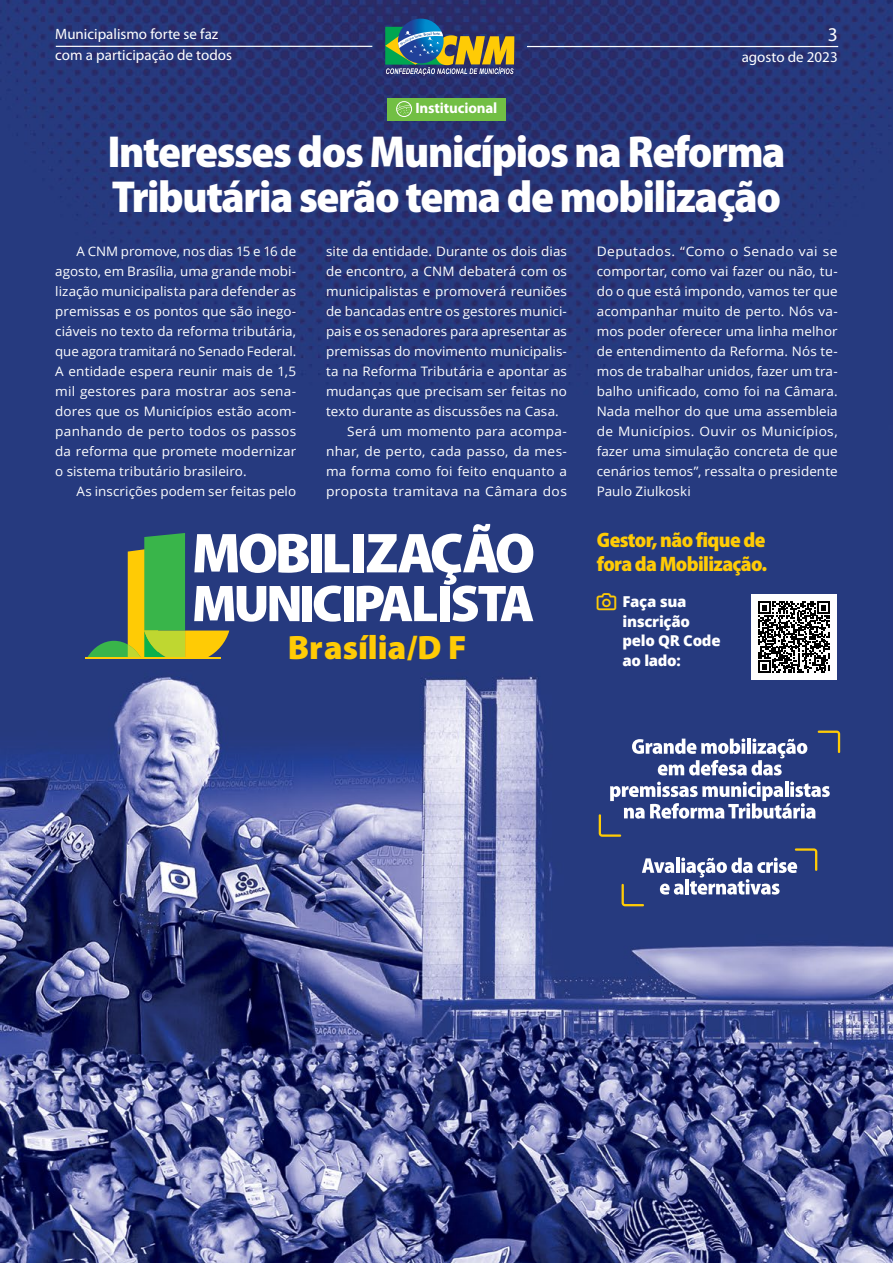
<style>
.page{position:relative;width:893px;height:1263px;background:#fff}
.page>*{position:absolute;margin:0;border:0;box-sizing:border-box;transform-origin:0 0}
.TÍTULO{font:900 semi-condensed 45px/45px "Myriad Pro";letter-spacing:-.03em;color:#fff}
.t1{font:900 33.9px "Myriad Pro";color:#ffcb05}
.SUBTÍTULO{font:900 semi-condensed 21px/24px "Myriad Pro";letter-spacing:-.03em;color:#ffcb05}
.t2{font:19.5px "Myriad Pro";color:#fff}
.t3{font:15px "Myriad Pro";color:#fff}
.t4{font:800 15px/19.5px "Open Sans";letter-spacing:-.02em;color:#fff}
.RETRANCA{font:700 15px "Myriad Pro";letter-spacing:-.01em;color:#fff}
.TEXTO{font:13.05px/20px "Open Sans";letter-spacing:.01em;color:#fff;text-align:justify}
.TEXTO-2{font:13.05px/20px "Open Sans";letter-spacing:.01em;color:#fff;text-align:justify;scale:1.06 1}
.TEXTO-3{font:13.05px/20px "Open Sans";letter-spacing:.01em;color:#fff;text-align:justify;scale:1.04 1}
</style>
<div class="page">
<img style="left:0;top:0;width:893px;height:1263px">
<svg style="left:398px;top:19px;width:46px;height:44px"></svg>
<img style="left:385px;top:24px;width:129px;height:52px">
<hr style="left:527px;top:46px;width:311px;height:1px;background:#fff">
<hr style="left:56px;top:46px;width:316px;height:1px;background:#fff">
<div style="left:387px;top:98px;width:119px;height:22px;background:#72bf44"></div>
<svg style="left:398px;top:105px;width:14px;height:10px"></svg>
<div style="left:396px;top:101px;width:16px;height:16px;border:1px solid #fff;border-radius:50%"></div>
<div style="left:752px;top:594px;width:85px;height:86px;background:#fff"></div>
<svg style="left:758px;top:601px;width:72px;height:72px"></svg>
<div style="left:353px;top:534px;width:11px;height:38px;background:#fff"></div>
<div style="left:344px;top:586px;width:9px;height:35px;background:#fff"></div>
<svg style="left:357px;top:524px;width:176px;height:98px"></svg>
<svg style="left:87px;top:533px;width:262px;height:124px"></svg>
<hr style="left:85px;top:657px;width:136px;height:2px;background:#ffcb05">
<svg style="left:632px;top:738px;width:175px;height:37px"></svg>
<svg style="left:622px;top:848px;width:195px;height:58px;background:#505f94"></svg>
<svg style="left:818px;top:731px;width:22px;height:22px"></svg>
<svg style="left:599px;top:782px;width:231px;height:55px"></svg>
<svg style="left:597px;top:593px;width:19px;height:17px"></svg>
<p class="t3" style="left:55px;top:25px;width:165px">Municipalismo forte se faz</p>
<p class="t3" style="left:55px;top:46px;width:178px">com a participação de todos</p>
<p class="t2" style="left:828px;top:23px;width:12px">3</p>
<p class="t3" style="left:742px;top:48px;width:98px">agosto de 2023</p>
<p class="RETRANCA" style="left:415px;top:98px;width:84px">Institucional</p>
<p class="TÍTULO" style="left:107px;top:127px;width:680px">Interesses dos Municípios na Reforma<br>Tributária serão tema de mobilização</p>
<p class="TEXTO" style="left:55px;top:241px;width:242px;text-indent:21px">A CNM promove, nos dias 15 e 16 de agosto, em Brasília, uma grande mobi&shy;lização municipalista para defender as premissas e os pontos que são inego&shy;ciáveis no texto da reforma tributária, que agora tramitará no Senado Federal.<br>A entidade espera reunir mais de 1,5 mil gestores para mostrar aos sena&shy;dores que os Municípios estão acom&shy;panhando de perto todos os passos da reforma que promete modernizar o sistema tributário brasileiro.</p>
<p class="TEXTO" style="left:77px;top:481px;width:221px">As inscrições podem ser feitas pelo</p>
<p class="TEXTO" style="left:326px;top:241px;width:242px">site da entidade. Durante os dois dias de encontro, a CNM debaterá com os municipalistas e promoverá reuniões de bancadas entre os gestores munici&shy;pais e os senadores para apresentar as premissas do movimento municipalis&shy;ta na Reforma Tributária e apontar as mudanças que precisam ser feitas no texto durante as discussões na Casa.</p>
<p class="TEXTO-3" style="left:326px;top:421px;width:233px;text-indent:21px">Será um momento para acompa&shy;nhar, de perto, cada passo, da mes&shy;ma forma como foi feito enquanto a proposta tramitava na Câmara dos</p>
<p class="TEXTO-2" style="left:597px;top:241px;width:229px">Deputados. “Como o Senado vai se comportar, como vai fazer ou não, tu&shy;do o que está impondo, vamos ter que acompanhar muito de perto. Nós va&shy;mos poder oferecer uma linha melhor de entendimento da Reforma. Nós te&shy;mos de trabalhar unidos, fazer um tra&shy;balho unificado, como foi na Câmara.<br>Nada melhor do que uma assembleia de Municípios. Ouvir os Municípios, fazer uma simulação concreta de que cenários temos”, ressalta o presidente Paulo Ziulkoski</p>
<p class="SUBTÍTULO" style="left:597px;top:527px;width:172px">Gestor, não fique de fora da Mobilização.</p>
<p class="t4" style="left:622px;top:591px;width:100px">Faça sua inscrição pelo QR Code</p>
<h2 class="t1" style="left:288px;top:625px;width:180px">Brasília/D F</h2>
<p class="t4" style="left:622px;top:650px;width:60px">ao lado:</p>
</div>
